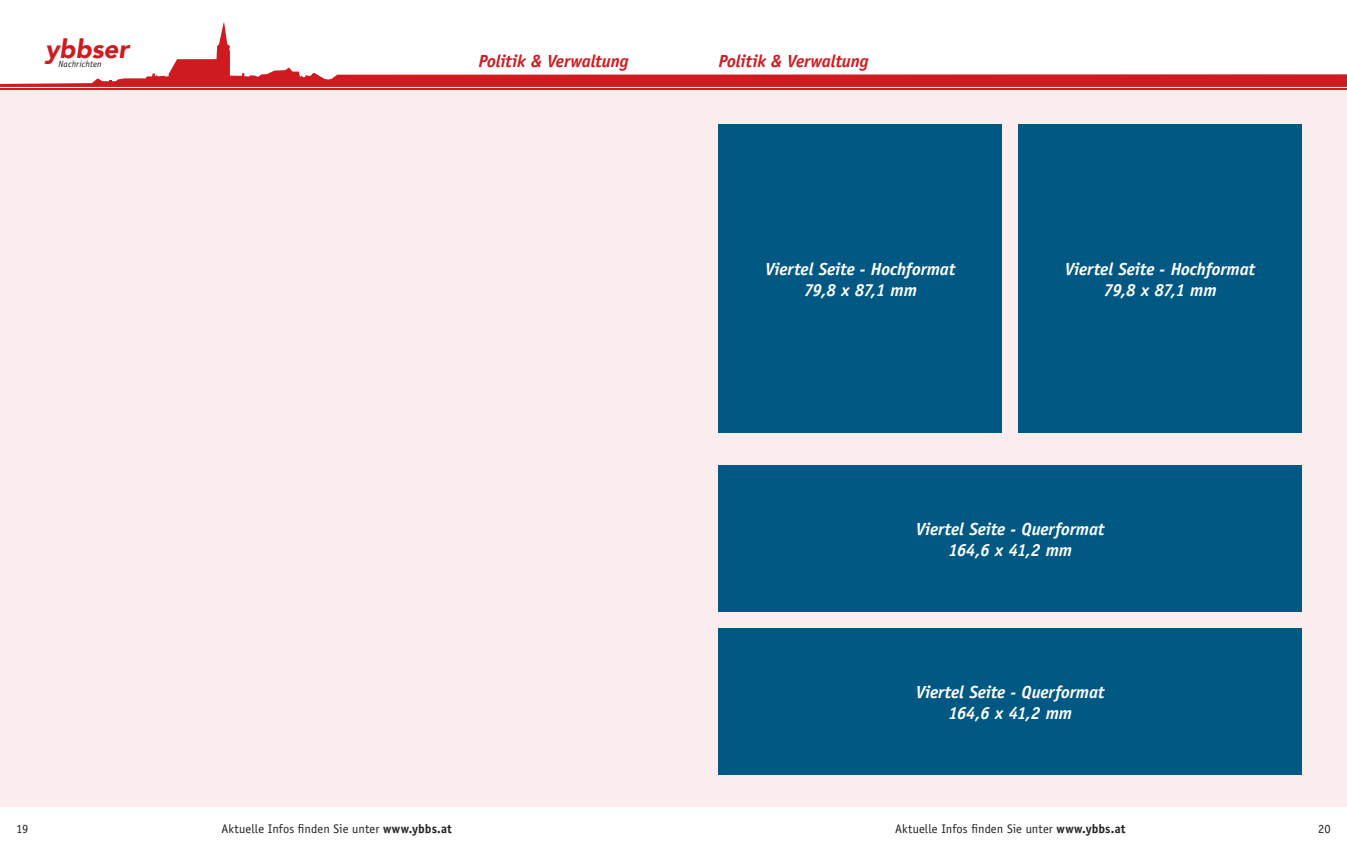
<style>
.page{position:relative;width:1347px;height:851px;background:#fff}
.page>*{position:absolute;margin:0;border:0;box-sizing:border-box;transform-origin:0 0}
.t1{font:italic 900 25.88px "Avenir";letter-spacing:-.005em;color:#cf1a20}
.Headline_WEISS_im_Ka{font:italic 700 17.5px "Officina Sans";letter-spacing:-.01em;color:#fff}
.t2{font:italic 700 17.5px "Officina Sans Std";letter-spacing:-.01em;color:#cf1a20}
.t3{font:12.5px "Officina Sans Std";letter-spacing:.005em;color:#231f20}
.t4{font:italic 9px "Officina Sans";letter-spacing:.01em;color:#231f20}
.s1{font-weight:700}
</style>
<div class="page">
<div style="left:0;top:89px;width:1346px;height:717px;background:#fbeded"></div>
<svg style="left:0;top:22px;width:1346px;height:65px"></svg>
<hr style="left:0;top:88px;width:1346px;height:2px;background:#cf1a20">
<div style="left:718px;top:628px;width:583px;height:146px;background:#005883"></div>
<div style="left:718px;top:465px;width:583px;height:146px;background:#005883"></div>
<div style="left:1018px;top:124px;width:283px;height:309px;background:#005883"></div>
<div style="left:718px;top:124px;width:283px;height:309px;background:#005883"></div>
<h1 class="t1" style="left:45px;top:27px;width:86px">ybbser</h1>
<p class="t4" style="left:59px;top:58px;width:45px">Nachrichten</p>
<p class="t2" style="left:478px;top:50px;width:152px">Politik &amp; Verwaltung</p>
<p class="t2" style="left:718px;top:50px;width:152px">Politik &amp; Verwaltung</p>
<p class="Headline_WEISS_im_Ka" style="left:765px;top:258px;width:192px">Viertel Seite - Hochformat</p>
<p class="Headline_WEISS_im_Ka" style="left:803px;top:279px;width:115px">79,8 x 87,1 mm</p>
<p class="Headline_WEISS_im_Ka" style="left:1064px;top:258px;width:192px">Viertel Seite - Hochformat</p>
<p class="Headline_WEISS_im_Ka" style="left:1103px;top:279px;width:115px">79,8 x 87,1 mm</p>
<p class="Headline_WEISS_im_Ka" style="left:915px;top:518px;width:190px">Viertel Seite - Querformat</p>
<p class="Headline_WEISS_im_Ka" style="left:948px;top:539px;width:125px">164,6 x 41,2 mm</p>
<p class="Headline_WEISS_im_Ka" style="left:915px;top:681px;width:190px">Viertel Seite - Querformat</p>
<p class="Headline_WEISS_im_Ka" style="left:948px;top:702px;width:125px">164,6 x 41,2 mm</p>
<p class="t3" style="left:16px;top:821px;width:14px">19</p>
<p class="t3" style="left:221px;top:821px;width:232px">Aktuelle Infos finden Sie unter <span class="s1">www.ybbs.at</span></p>
<p class="t3" style="left:895px;top:821px;width:232px">Aktuelle Infos finden Sie unter <span class="s1">www.ybbs.at</span></p>
<p class="t3" style="left:1318px;top:821px;width:14px">20</p>
</div>
